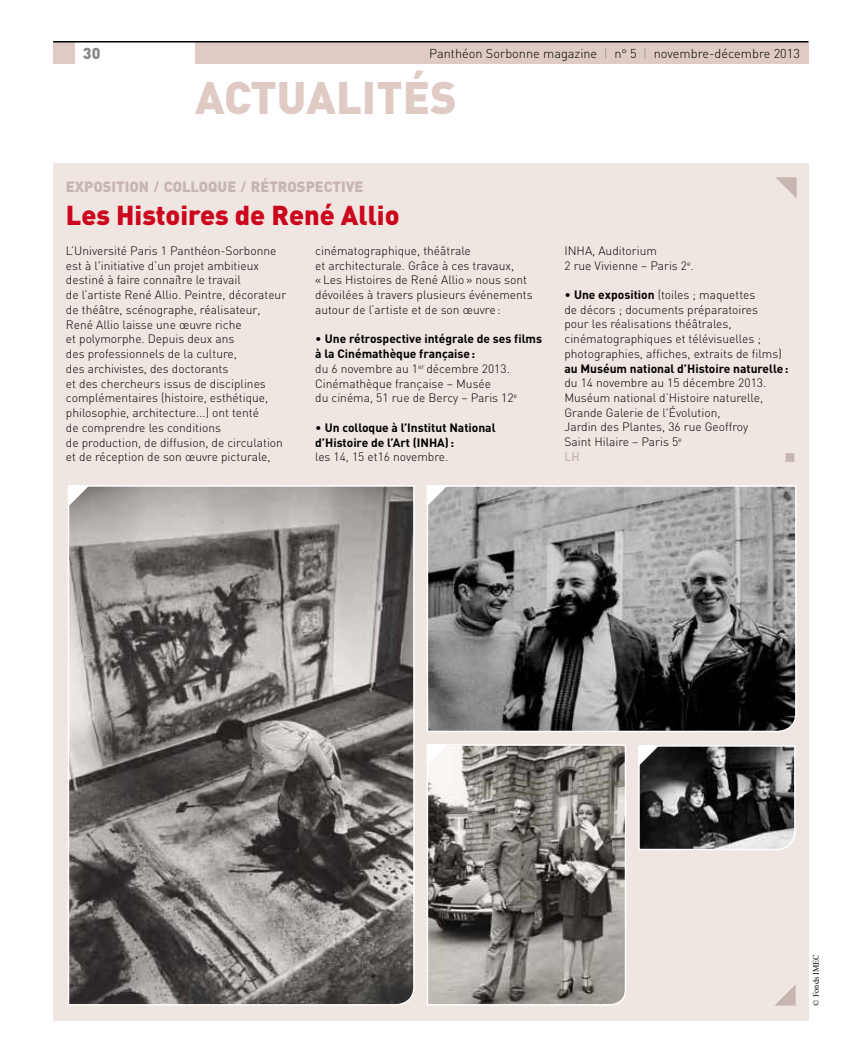
<style>
.page{position:relative;width:851px;height:1063px;background:#fff}
.page>*{position:absolute;margin:0;border:0;box-sizing:border-box;transform-origin:0 0}
.t1{font:900 45px "DIN";color:#e0cbc4}
.t2{font:900 27px "DIN";color:#cc071d}
.t3{font:900 15.75px "DIN";color:#898887}
.t4{font:15px "Wingdings";color:#c7b5af}
.t5{font:900 14.7px "DIN";color:#c7b5af}
.t6{font:300 12.75px "DIN";color:#000}
.t7{font:300 12px/14.7px "DIN";color:#000}
.t8{font:700 12px/14.7px "DIN";color:#000}
.t9{font:8.25px "Times New Roman";color:#000}
.s1{color:#898887}
.s2{font-size:12px}
.s3{font-weight:700}
.s4{font-weight:300}
.s5{font-weight:500;color:#c7b5af}
</style>
<div class="page">
<div style="left:195px;top:43px;width:613px;height:21px;background:#e0cbc4"></div>
<div style="left:53px;top:43px;width:21px;height:21px;background:#e0cbc4"></div>
<hr style="left:53px;top:41px;width:755px;height:2px;background:#000">
<div style="left:53px;top:163px;width:755px;height:858px;background:#efe5e1"></div>
<svg style="left:426px;top:485px;width:371px;height:247px;background:#797979"></svg>
<svg style="left:427px;top:744px;width:199px;height:262px;background:#898480"></svg>
<svg style="left:68px;top:485px;width:347px;height:521px;background:#807b79"></svg>
<svg style="left:68px;top:485px;width:21px;height:21px"></svg>
<svg style="left:776px;top:177px;width:20px;height:21px"></svg>
<svg style="left:775px;top:985px;width:20px;height:21px"></svg>
<svg style="left:426px;top:485px;width:22px;height:21px"></svg>
<svg style="left:638px;top:745px;width:158px;height:105px;background:#50504f"></svg>
<svg style="left:426px;top:744px;width:22px;height:22px"></svg>
<h3 class="t3" style="left:83px;top:44px;width:19px">30</h3>
<p class="t6" style="left:429px;top:46px;width:372px">panthéon sorbonne magazine <span class="s1">|</span> n<span class="s2">°</span> 5 <span class="s1">|</span> novembre-décembre 2013</p>
<h1 class="t1" style="left:195px;top:71px;width:263px">actUaLitéS</h1>
<p class="t5" style="left:66px;top:178px;width:299px">EXPOSITION <span class="s2">/</span> COLLOQUE <span class="s2">/</span> RÉTROSPECTIVE</p>
<h2 class="t2" style="left:66px;top:199px;width:335px">Les histoires de rené allio</h2>
<p class="t7" style="left:66px;top:244px;width:222px">l’université paris 1 panthéon-sorbonne est à l'initiative d’un projet ambitieux destiné à faire connaître le travail<br>de l’artiste rené allio. peintre, décorateur de théâtre, scénographe, réalisateur, rené allio laisse une œuvre riche<br>et polymorphe. depuis deux ans<br>des professionnels de la culture,<br>des archivistes, des doctorants<br>et des chercheurs issus de disciplines complémentaires (histoire, esthétique, philosophie, architecture...) ont tenté<br>de comprendre les conditions<br>de production, de diffusion, de circulation et de réception de son œuvre picturale,</p>
<p class="t7" style="left:315px;top:243px;width:219px">cinématographique, théâtrale<br>et architecturale. grâce à ces travaux,<br>« les histoires de rené allio » nous sont dévoilées à travers plusieurs événements autour de l’artiste et de son œuvre :</p>
<p class="t7" style="left:315px;top:332px;width:228px">• <span class="s3">Une rétrospective intégrale de ses films à la Cinémathèque française :<br></span>du 6 novembre au 1<sup>er</sup> décembre 2013. cinémathèque française – musée<br>du cinéma, 51 rue de bercy – paris 12<sup>e</sup></p>
<p class="t8" style="left:315px;top:421px;width:182px"><span class="s4">•</span> Un colloque à l’Institut National d’Histoire de l’Art (INHA) :</p>
<p class="t7" style="left:315px;top:450px;width:135px">les 14, 15 et16 novembre.</p>
<p class="t7" style="left:564px;top:243px;width:131px">inha, auditorium<br>2 rue vivienne – paris 2<sup>e</sup>.</p>
<p class="t7" style="left:564px;top:287px;width:219px">• <span class="s3">Une exposition</span> (toiles ; maquettes<br>de décors ; documents préparatoires pour les réalisations théâtrales, cinématographiques et télévisuelles ; photographies, affiches, extraits de films)</p>
<p class="t8" style="left:564px;top:362px;width:225px">au Muséum national d’Histoire naturelle :</p>
<p class="t7" style="left:564px;top:376px;width:203px">du 14 novembre au 15 décembre 2013. muséum national d’histoire naturelle, grande galerie de l'évolution,<br>Jardin des plantes, 36 rue geoffroy saint hilaire – paris 5<sup>e<br></sup><span class="s5">LH</span></p>
<p class="t4" style="left:784px;top:449px;width:13px">■</p>
<p class="t9" style="left:813px;top:1006px;width:53px;rotate:-90deg">© Fonds IMEC</p>
</div>
